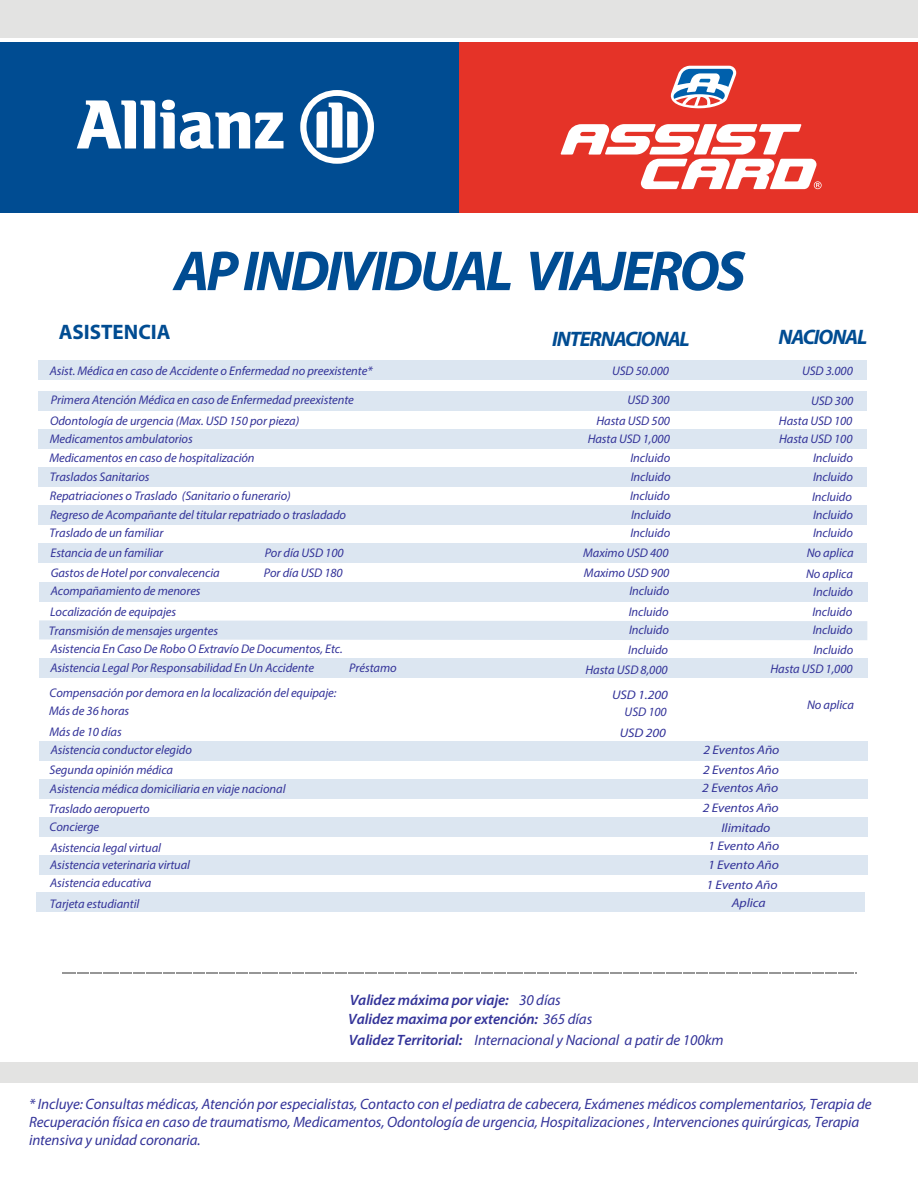
<style>
.page{position:relative;width:918px;height:1188px;background:#fff}
.page>*{position:absolute;margin:0;border:0;box-sizing:border-box;transform-origin:0 0}
.t1{font:italic 700 56.85px "Myriad Pro";letter-spacing:-.05em;color:#004c92}
.t2{font:italic 700 21px "Myriad Pro";letter-spacing:-.05em;color:#004c92}
.t3{font:700 21px "Myriad Pro";color:#004c92}
.t4{font:italic 15px/18px "Myriad Pro";letter-spacing:-.005em;color:#339}
.t5{font:italic 600 15px "Myriad Pro";letter-spacing:-.005em;color:#339}
.t6{font:italic 12.6px/18.8px "Myriad Pro";letter-spacing:-.005em;color:#339}
.t7{font:italic 12.6px/19px "Myriad Pro";letter-spacing:-.005em;color:#339;text-align:justify;scale:1.1 1}
.s1{font-weight:400}
</style>
<div class="page">
<div style="left:37px;top:893px;width:828px;height:19px;background:#dce6f1"></div>
<div style="left:39px;top:620px;width:828px;height:20px;background:#dce6f1"></div>
<div style="left:39px;top:856px;width:828px;height:19px;background:#dce6f1"></div>
<div style="left:39px;top:817px;width:828px;height:19px;background:#dce6f1"></div>
<div style="left:39px;top:779px;width:828px;height:19px;background:#dce6f1"></div>
<div style="left:39px;top:741px;width:828px;height:19px;background:#dce6f1"></div>
<div style="left:39px;top:659px;width:828px;height:19px;background:#dce6f1"></div>
<div style="left:39px;top:582px;width:828px;height:19px;background:#dce6f1"></div>
<div style="left:39px;top:544px;width:828px;height:19px;background:#dce6f1"></div>
<div style="left:39px;top:506px;width:828px;height:19px;background:#dce6f1"></div>
<div style="left:39px;top:468px;width:828px;height:19px;background:#dce6f1"></div>
<div style="left:39px;top:429px;width:828px;height:19px;background:#dce6f1"></div>
<div style="left:38px;top:361px;width:828px;height:19px;background:#dce6f1"></div>
<div style="left:39px;top:391px;width:828px;height:19px;background:#dce6f1"></div>
<svg style="left:62px;top:973px;width:795px;height:1px"></svg>
<div style="left:0;top:1062px;width:918px;height:21px;background:#e3e3e2"></div>
<div style="left:0;top:0;width:918px;height:37px;background:#e3e3e2"></div>
<div style="left:0;top:42px;width:467px;height:171px;background:#004c92"></div>
<svg style="left:77px;top:100px;width:207px;height:49px"></svg>
<svg style="left:300px;top:90px;width:74px;height:74px"></svg>
<div style="left:459px;top:42px;width:459px;height:171px;background:#e53328"></div>
<svg style="left:561px;top:124px;width:261px;height:65px"></svg>
<svg style="left:671px;top:66px;width:65px;height:43px"></svg>
<h1 class="t1" style="left:174px;top:234px;width:573px">AP INDIVIDUAL VIAJEROS</h1>
<h2 class="t3" style="left:59px;top:318px;width:113px">ASISTENCIA</h2>
<p class="t6" style="left:50px;top:361px;width:324px">Asist. Médica en caso de Accidente o Enfermedad no preexistente*</p>
<p class="t6" style="left:50px;top:390px;width:305px;line-height:20.2px">Primera Atención Médica en caso de Enfermedad preexistente<br>Odontología de urgencia (Max. USD 150 por pieza)</p>
<p class="t6" style="left:49px;top:428px;width:207px;line-height:19.6px">Medicamentos ambulatorios<br>Medicamentos en caso de hospitalización</p>
<p class="t6" style="left:50px;top:467px;width:101px">Traslados Sanitarios</p>
<p class="t6" style="left:49px;top:486px;width:298px">Repatriaciones o Traslado (Sanitario o funerario)<br>Regreso de Acompañante del titular repatriado o trasladado<br>Traslado de un familiar</p>
<p class="t6" style="left:51px;top:543px;width:114px">Estancia de un familiar</p>
<p class="t6" style="left:265px;top:543px;width:80px">Por día USD 100</p>
<p class="t6" style="left:51px;top:564px;width:171px">Gastos de Hotel por convalecencia</p>
<p class="t6" style="left:264px;top:564px;width:80px">Por día USD 180</p>
<p class="t6" style="left:50px;top:581px;width:152px;line-height:20.4px">Acompañamiento de menores<br>Localización de equipajes</p>
<p class="t6" style="left:49px;top:621px;width:296px">Transmisión de mensajes urgentes<br>Asistencia En Caso De Robo O Extravío De Documentos, Etc.<br>Asistencia Legal Por Responsabilidad En Un Accidente</p>
<p class="t6" style="left:349px;top:658px;width:49px">Préstamo</p>
<p class="t6" style="left:49px;top:684px;width:289px">Compensación por demora en la localización del equipaje:</p>
<p class="t6" style="left:49px;top:700px;width:81px;line-height:21.3px">Más de 36 horas<br>Más de 10 días</p>
<h2 class="t2" style="left:552px;top:325px;width:139px">INTERNACIONAL</h2>
<p class="t6" style="left:612px;top:361px;width:58px">USD 50.000</p>
<p class="t6" style="left:596px;top:390px;width:75px;line-height:20.1px;text-align:right">USD 300<br>Hasta USD 500</p>
<p class="t6" style="left:588px;top:428px;width:84px;line-height:19.6px;text-align:right">Hasta USD 1,000<br>Incluido</p>
<p class="t6" style="left:630px;top:467px;width:42px;text-align:justify">Incluido Incluido Incluido Incluido</p>
<p class="t6" style="left:583px;top:543px;width:87px">Maximo USD 400</p>
<p class="t6" style="left:584px;top:563px;width:87px;text-align:right">Maximo USD 900<br>Incluido</p>
<p class="t6" style="left:629px;top:602px;width:42px;line-height:18.3px">Incluido<br>Incluido</p>
<p class="t6" style="left:628px;top:640px;width:41px">Incluido</p>
<p class="t6" style="left:585px;top:661px;width:84px">Hasta USD 8,000</p>
<p class="t7" style="left:612px;top:685px;width:52px">USD 1.200</p>
<p class="t6" style="left:620px;top:701px;width:49px;line-height:21px;text-align:center">USD 100<br>USD 200</p>
<h2 class="t2" style="left:778px;top:323px;width:90px">NACIONAL</h2>
<p class="t6" style="left:802px;top:361px;width:52px">USD 3.000</p>
<p class="t6" style="left:811px;top:391px;width:44px">USD 300</p>
<p class="t6" style="left:779px;top:411px;width:75px;line-height:18px">Hasta USD 100<br>Hasta USD 100</p>
<p class="t6" style="left:813px;top:449px;width:41px">Incluido<br>Incluido</p>
<p class="t6" style="left:813px;top:505px;width:41px;line-height:18.3px">Incluido<br>Incluido</p>
<p class="t6" style="left:806px;top:564px;width:48px">No aplica</p>
<p class="t6" style="left:812px;top:602px;width:42px;line-height:18.3px">Incluido<br>Incluido</p>
<p class="t6" style="left:812px;top:487px;width:41px">Incluido</p>
<p class="t6" style="left:807px;top:543px;width:48px">No aplica</p>
<p class="t6" style="left:813px;top:582px;width:41px">Incluido</p>
<p class="t6" style="left:813px;top:640px;width:41px">Incluido</p>
<p class="t6" style="left:770px;top:660px;width:84px">Hasta USD 1,000</p>
<p class="t6" style="left:807px;top:695px;width:48px">No aplica</p>
<p class="t6" style="left:50px;top:740px;width:144px;line-height:19.5px">Asistencia conductor elegido<br>Segunda opinión médica</p>
<p class="t6" style="left:50px;top:779px;width:237px">Asistencia médica domiciliaria en viaje nacional</p>
<p class="t6" style="left:49px;top:799px;width:102px">Traslado aeropuerto</p>
<p class="t6" style="left:50px;top:817px;width:51px">Concierge</p>
<p class="t6" style="left:51px;top:838px;width:112px">Asistencia legal virtual</p>
<p class="t6" style="left:50px;top:873px;width:103px">Asistencia educativa</p>
<p class="t6" style="left:50px;top:855px;width:141px">Asistencia veterinaria virtual</p>
<p class="t6" style="left:50px;top:894px;width:91px">Tarjeta estudiantil</p>
<p class="t7" style="left:702px;top:740px;width:72px">2 Eventos Año 2 Eventos Año 2 Eventos Año</p>
<p class="t7" style="left:722px;top:798px;width:54px;line-height:19.6px;text-indent:-19px">2 Eventos Año<br>Ilimitado</p>
<p class="t7" style="left:708px;top:836px;width:66px">1 Evento Año</p>
<p class="t7" style="left:708px;top:855px;width:66px">1 Evento Año</p>
<p class="t7" style="left:707px;top:875px;width:66px">1 Evento Año</p>
<p class="t7" style="left:732px;top:893px;width:32px">Aplica</p>
<p class="t5" style="left:350px;top:991px;width:161px">Validez máxima por viaje:</p>
<p class="t5" style="left:349px;top:1030px;width:115px">Validez Territorial:</p>
<p class="t4" style="left:519px;top:991px;width:43px">30 días</p>
<p class="t4" style="left:475px;top:1031px;width:251px">Internacional y Nacional a patir de 100km</p>
<p class="t5" style="left:348px;top:1009px;width:246px">Validez maxima por extención: <span class="s1">365 días</span></p>
<p class="t4" style="left:29px;top:1095px;width:844px">* Incluye: Consultas médicas, Atención por especialistas, Contacto con el pediatra de cabecera, Exámenes médicos complementarios, Terapia de<br>Recuperación física en caso de traumatismo, Medicamentos, Odontología de urgencia, Hospitalizaciones , Intervenciones quirúrgicas, Terapia intensiva y unidad coronaria.</p>
</div>
